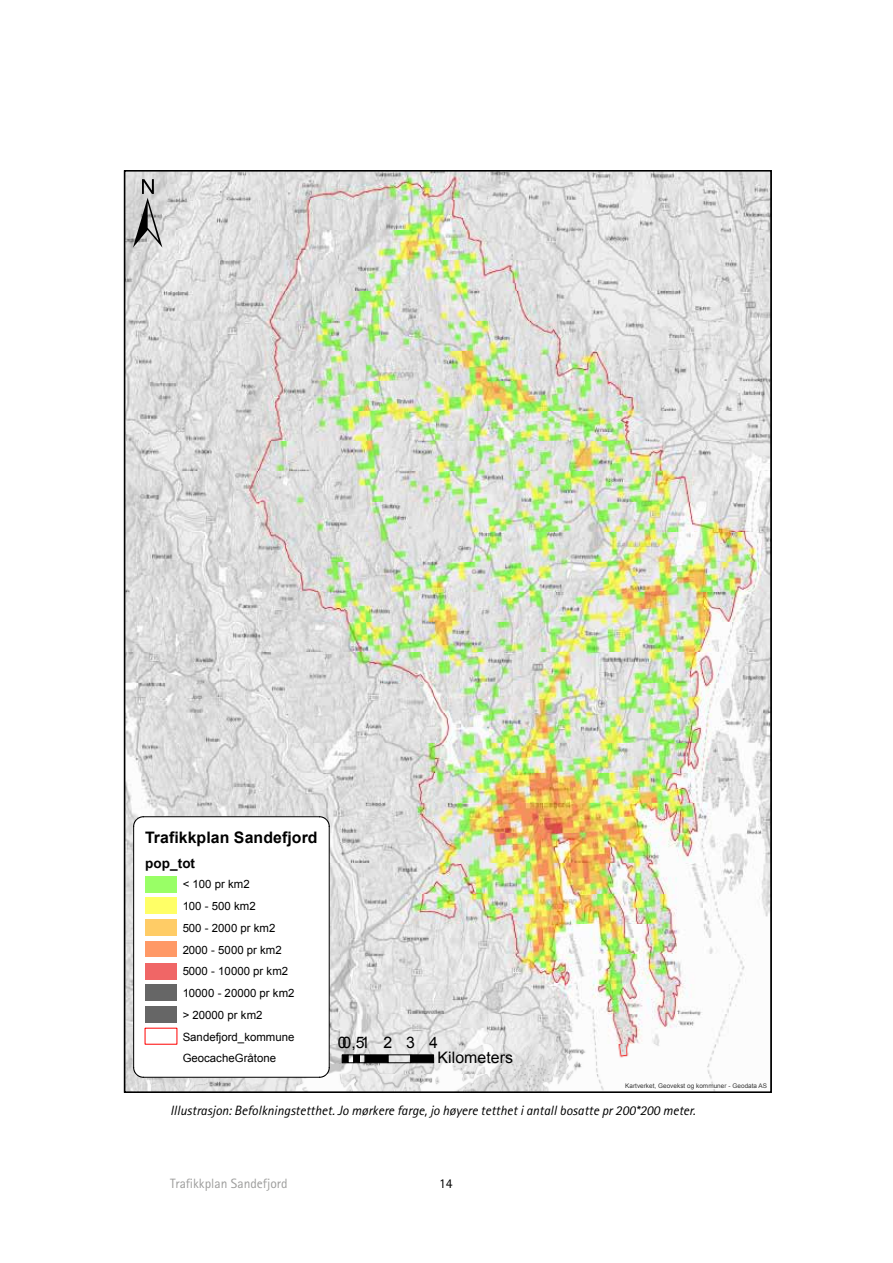
<style>
.page{position:relative;width:893px;height:1263px;background:#fff}
.page>*{position:absolute;margin:0;border:0;box-sizing:border-box;transform-origin:0 0}
.t1{font:97.2px "ESRI North";color:#000}
.t2{font:700 15.9px "Arial";letter-spacing:.005em;color:#000}
.t3{font:15.9px/15.3px "Arial";letter-spacing:.005em;color:#000}
.t4{font:italic 13.5px "Rotis Sans Serif";color:#000}
.t5{font:13.5px "Rotis Sans Serif";color:#9d9d9c}
.t6{font:700 13.5px "Arial";letter-spacing:.005em;color:#000}
.t7{font:13.5px "Rotis Sans Serif";color:#000}
.t8{font:11.4px/21.8px "Arial";letter-spacing:.005em;color:#000}
.t9{font:6.45px "Arial";letter-spacing:.01em;color:#323232}
</style>
<div class="page">
<img style="left:127px;top:173px;width:642px;height:917px">
<svg style="left:625px;top:1080px;width:143px;height:10px"></svg>
<svg style="left:134px;top:817px;width:195px;height:260px"></svg>
<div style="left:145px;top:876px;width:32px;height:16px;background:#9f6"></div>
<div style="left:145px;top:898px;width:32px;height:16px;background:#ff6"></div>
<div style="left:145px;top:919px;width:32px;height:16px;background:#fc6"></div>
<div style="left:145px;top:941px;width:32px;height:16px;background:#f96"></div>
<div style="left:145px;top:963px;width:32px;height:16px;background:#f06666"></div>
<div style="left:145px;top:985px;width:32px;height:16px;background:#666"></div>
<div style="left:145px;top:1006px;width:32px;height:16px;background:#666"></div>
<hr style="left:143px;top:1077px;width:177px;height:1px;background:#000">
<svg style="left:133px;top:1067px;width:11px;height:11px"></svg>
<hr style="left:133px;top:826px;width:1px;height:241px;background:#000">
<svg style="left:133px;top:816px;width:11px;height:11px"></svg>
<hr style="left:143px;top:816px;width:177px;height:1px;background:#000">
<svg style="left:319px;top:816px;width:11px;height:11px"></svg>
<hr style="left:329px;top:826px;width:1px;height:241px;background:#000">
<svg style="left:319px;top:1067px;width:11px;height:11px"></svg>
<div style="left:342px;top:1054px;width:6px;height:9px;background:#000;border:1px solid #000"></div>
<div style="left:348px;top:1054px;width:6px;height:9px;border:1px solid #000"></div>
<div style="left:353px;top:1054px;width:7px;height:9px;background:#000;border:1px solid #000"></div>
<div style="left:359px;top:1054px;width:7px;height:9px;border:1px solid #000"></div>
<div style="left:365px;top:1054px;width:23px;height:9px;background:#000;border:1px solid #000"></div>
<div style="left:410px;top:1054px;width:24px;height:9px;background:#000;border:1px solid #000"></div>
<h1 class="t1" style="left:133px;top:157px;width:31px">±</h1>
<h2 class="t2" style="left:145px;top:826px;width:174px">Trafikkplan Sandefjord</h2>
<p class="t6" style="left:145px;top:854px;width:52px">pop_tot</p>
<p class="t8" style="left:183px;top:874px;width:113px">&lt; 100 pr km2<br>100 - 500 km2<br>500 - 2000 pr km2<br>2000 - 5000 pr km2<br>5000 - 10000 pr km2<br>10000 - 20000 pr km2 &gt; 20000 pr km2<br>Sandefjord_kommune<br>GeocacheGråtone</p>
<h2 class="t3" style="left:438px;top:1034px;width:77px;text-indent:-100px">00,51 2 3 4<br>Kilometers</h2>
<p class="t9" style="left:625px;top:1082px;width:143px">Kartverket, Geovekst og kommuner - Geodata AS</p>
<p class="t4" style="left:170px;top:1103px;width:527px">Illustrasjon: Befolkningstetthet. Jo mørkere farge, jo høyere tetthet i antall bosatte pr 200*200 meter.</p>
<p class="t5" style="left:170px;top:1176px;width:119px">Trafikkplan Sandefjord</p>
<p class="t7" style="left:439px;top:1176px;width:15px">14</p>
</div>
